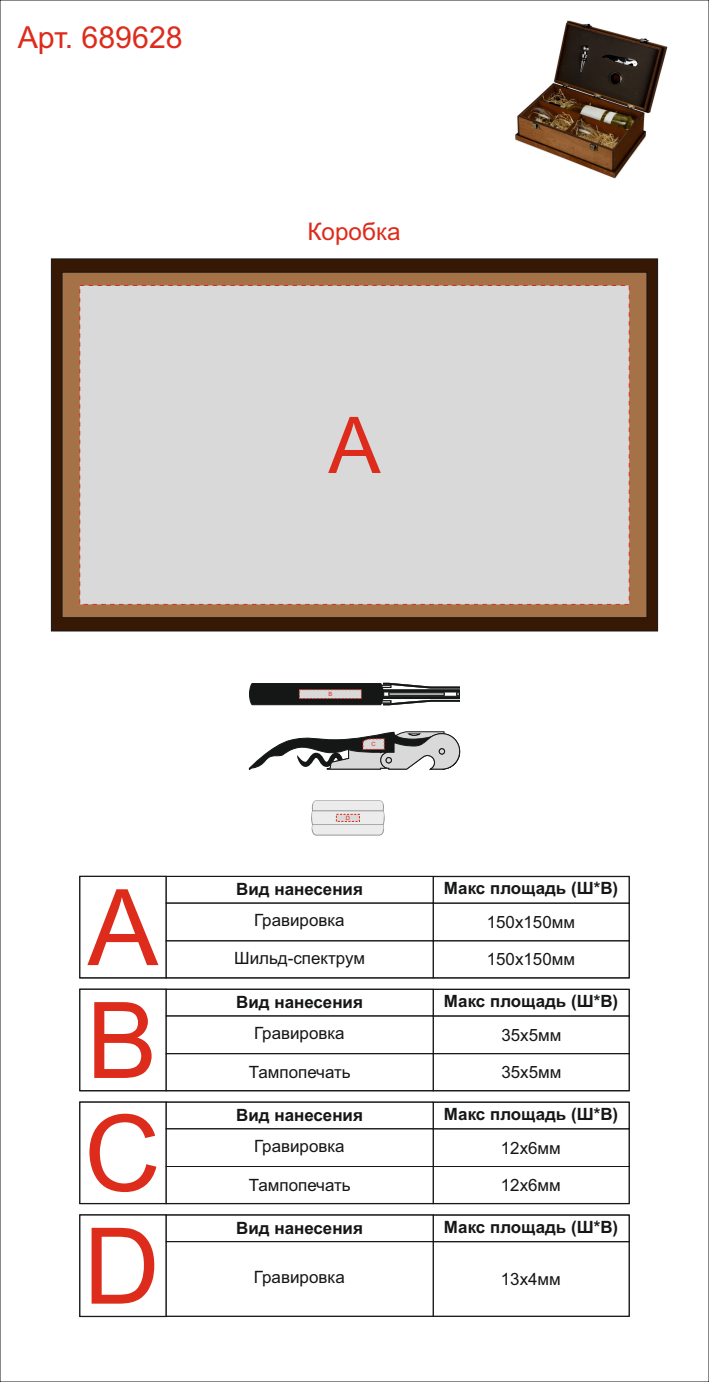
<style>
.page{position:relative;width:709px;height:1382px;background:#fff}
.page>*{position:absolute;margin:0;border:0;box-sizing:border-box;transform-origin:0 0}
.t1{font:105.88px "Arial";color:#dd2b1c}
.t2{font:78.31px "Arial";color:#dd2b1c}
.t3{font:30.31px "Arial";color:#dd2b1c}
.t4{font:24.31px "Arial";color:#dd2b1c}
.t5{font:17px "Arial";color:#151616}
.t6{font:16.94px "Arial";color:#151616}
.t7{font:700 16.94px "Arial";color:#151616}
.t8{font:5.88px "Arial";color:#dd2b1c}
</style>
<div class="page">
<img style="left:515px;top:20px;width:153px;height:159px">
<svg style="left:249px;top:683px;width:211px;height:22px;background:#525050"></svg>
<svg style="left:249px;top:731px;width:211px;height:39px"></svg>
<svg style="left:311px;top:800px;width:73px;height:36px;background:#e2dfdf"></svg>
<svg style="left:51px;top:259px;width:607px;height:372px;background:#331806"></svg>
<svg style="left:62px;top:272px;width:585px;height:346px;background:#9d6d44"></svg>
<div style="left:79px;top:285px;width:551px;height:320px;background:#d9d9da"></div>
<div style="left:166px;top:876px;width:268px;height:27px;border:1px solid #151616"></div>
<div style="left:166px;top:903px;width:268px;height:38px;border:1px solid #151616"></div>
<div style="left:166px;top:940px;width:268px;height:38px;border:1px solid #151616"></div>
<div style="left:433px;top:876px;width:196px;height:28px;border:1px solid #151616"></div>
<div style="left:433px;top:940px;width:196px;height:38px;border:1px solid #151616"></div>
<div style="left:79px;top:876px;width:87px;height:102px;border:1px solid #151616"></div>
<div style="left:166px;top:989px;width:268px;height:27px;border:1px solid #151616"></div>
<div style="left:166px;top:1015px;width:268px;height:39px;border:1px solid #151616"></div>
<div style="left:166px;top:1053px;width:268px;height:38px;border:1px solid #151616"></div>
<div style="left:433px;top:1015px;width:196px;height:39px;border:1px solid #151616"></div>
<div style="left:433px;top:989px;width:196px;height:27px;border:1px solid #151616"></div>
<div style="left:433px;top:1053px;width:196px;height:38px;border:1px solid #151616"></div>
<div style="left:79px;top:989px;width:87px;height:102px;border:1px solid #151616"></div>
<div style="left:166px;top:1102px;width:268px;height:27px;border:1px solid #151616"></div>
<div style="left:166px;top:1128px;width:268px;height:39px;border:1px solid #151616"></div>
<div style="left:166px;top:1166px;width:268px;height:38px;border:1px solid #151616"></div>
<div style="left:433px;top:1102px;width:196px;height:27px;border:1px solid #151616"></div>
<div style="left:433px;top:1166px;width:196px;height:38px;border:1px solid #151616"></div>
<div style="left:79px;top:1101px;width:87px;height:103px;border:1px solid #151616"></div>
<div style="left:166px;top:1214px;width:268px;height:28px;border:1px solid #151616"></div>
<div style="left:166px;top:1241px;width:268px;height:76px;border:1px solid #151616"></div>
<div style="left:433px;top:1241px;width:196px;height:76px;border:1px solid #151616"></div>
<div style="left:433px;top:1215px;width:196px;height:27px;border:1px solid #151616"></div>
<div style="left:79px;top:1214px;width:87px;height:103px;border:1px solid #151616"></div>
<h3 class="t3" style="left:18px;top:26px;width:166px">Арт. 689628</h3>
<h3 class="t4" style="left:307px;top:223px;width:95px">Коробка</h3>
<h2 class="t2" style="left:328px;top:416px;width:54px">A</h2>
<p class="t8" style="left:328px;top:692px;width:5px">B</p>
<p class="t8" style="left:371px;top:742px;width:6px">С</p>
<p class="t8" style="left:346px;top:816px;width:6px">D</p>
<h1 class="t1" style="left:88px;top:888px;width:72px">A</h1>
<p class="t7" style="left:236px;top:883px;width:128px">Вид нанесения</p>
<p class="t7" style="left:444px;top:882px;width:176px">Макс площадь (Ш*В)</p>
<p class="t6" style="left:254px;top:914px;width:92px">Гравировка</p>
<p class="t6" style="left:487px;top:916px;width:90px">150х150мм</p>
<p class="t6" style="left:234px;top:951px;width:132px">Шильд-спектрум</p>
<p class="t6" style="left:487px;top:953px;width:90px">150х150мм</p>
<h1 class="t1" style="left:87px;top:1001px;width:72px">B</h1>
<p class="t7" style="left:236px;top:996px;width:128px">Вид нанесения</p>
<p class="t7" style="left:444px;top:995px;width:176px">Макс площадь (Ш*В)</p>
<p class="t6" style="left:254px;top:1027px;width:92px">Гравировка</p>
<p class="t6" style="left:501px;top:1028px;width:62px">35х5мм</p>
<p class="t6" style="left:249px;top:1066px;width:103px">Тампопечать</p>
<p class="t6" style="left:501px;top:1066px;width:62px">35х5мм</p>
<h1 class="t1" style="left:84px;top:1114px;width:78px">С</h1>
<p class="t7" style="left:236px;top:1109px;width:128px">Вид нанесения</p>
<p class="t7" style="left:444px;top:1108px;width:176px">Макс площадь (Ш*В)</p>
<p class="t6" style="left:254px;top:1140px;width:92px">Гравировка</p>
<p class="t6" style="left:501px;top:1141px;width:62px">12х6мм</p>
<p class="t6" style="left:249px;top:1179px;width:103px">Тампопечать</p>
<p class="t6" style="left:501px;top:1179px;width:62px">12х6мм</p>
<h1 class="t1" style="left:83px;top:1226px;width:78px">D</h1>
<p class="t7" style="left:236px;top:1221px;width:128px">Вид нанесения</p>
<p class="t7" style="left:444px;top:1220px;width:176px">Макс площадь (Ш*В)</p>
<p class="t5" style="left:254px;top:1271px;width:92px">Гравировка</p>
<p class="t6" style="left:501px;top:1273px;width:62px">13х4мм</p>
</div>
